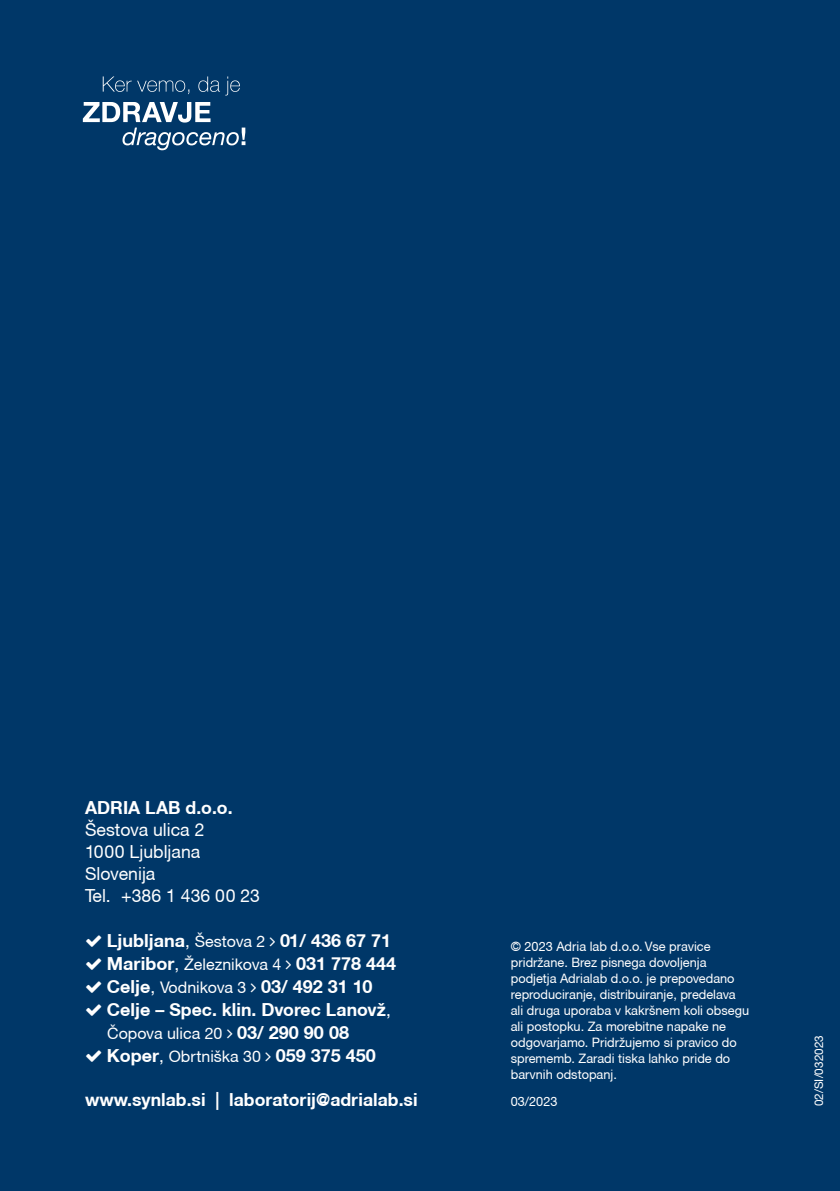
<style>
.page{position:relative;width:840px;height:1191px;background:#fff}
.page>*{position:absolute;margin:0;border:0;box-sizing:border-box;transform-origin:0 0}
.t1{font:700 18px/23px "Helvetica Neue CE";color:#fff}
.t2{font:18px/22px "Helvetica Neue CE";color:#fff}
.t3{font:16px "Helvetica Neue CE";color:#fff}
.t4{font:13px/16px "Helvetica Neue CE";color:#fff}
.t5{font:12px "Helvetica Neue CE";color:#fff}
.s1{font-weight:400;font-size:17.2px}
.s2{font-weight:400;font-size:16px}
.s3{font-weight:700;font-size:18px}
</style>
<div class="page">
<div style="left:0;top:0;width:839px;height:1191px;background:#003768"></div>
<svg style="left:103px;top:76px;width:137px;height:19px"></svg>
<svg style="left:83px;top:102px;width:162px;height:48px"></svg>
<h1 class="t1" style="left:85px;top:796px;width:149px">ADRIA LAB d.o.o.</h1>
<h1 class="t2" style="left:85px;top:818px;width:176px">Šestova ulica 2<br>1000 Ljubljana<br>Slovenija<br>Tel. +386 1 436 00 23</h1>
<h1 class="t1" style="left:107px;top:929px;width:291px">Ljubljana<span class="s1">,</span> <span class="s2">Šestova 2</span> 01/ 436 67 71<br>Maribor<span class="s1">,</span> <span class="s2">Železnikova 4</span> 031 778 444<br>Celje<span class="s1">,</span> <span class="s2">Vodnikova 3</span> 03/ 492 31 10<br>Celje – Spec. klin. Dvorec Lanovž<span class="s1">,</span></h1>
<p class="t3" style="left:107px;top:1023px;width:243px">Čopova ulica 20 <span class="s3">03/ 290 90 08</span></p>
<h1 class="t1" style="left:107px;top:1044px;width:270px">Koper<span class="s1">,</span> <span class="s2">Obrtniška 30</span> 059 375 450</h1>
<h1 class="t1" style="left:85px;top:1088px;width:334px">www.synlab.si | laboratorij@adrialab.si</h1>
<p class="t4" style="left:510px;top:938px;width:240px">© 2023 Adria lab d.o.o. Vse pravice pridržane. Brez pisnega dovoljenja podjetja Adrialab d.o.o. je prepovedano reproduciranje, distribuiranje, predelava ali druga uporaba v kakršnem koli obsegu ali postopku. Za morebitne napake ne odgovarjamo. Pridržujemo si pravico do sprememb. Zaradi tiska lahko pride do barvnih odstopanj.</p>
<p class="t4" style="left:510px;top:1093px;width:48px">03/2023</p>
<p class="t5" style="left:811px;top:1106px;width:72px;rotate:-90deg">02/SI/032023</p>
</div>
